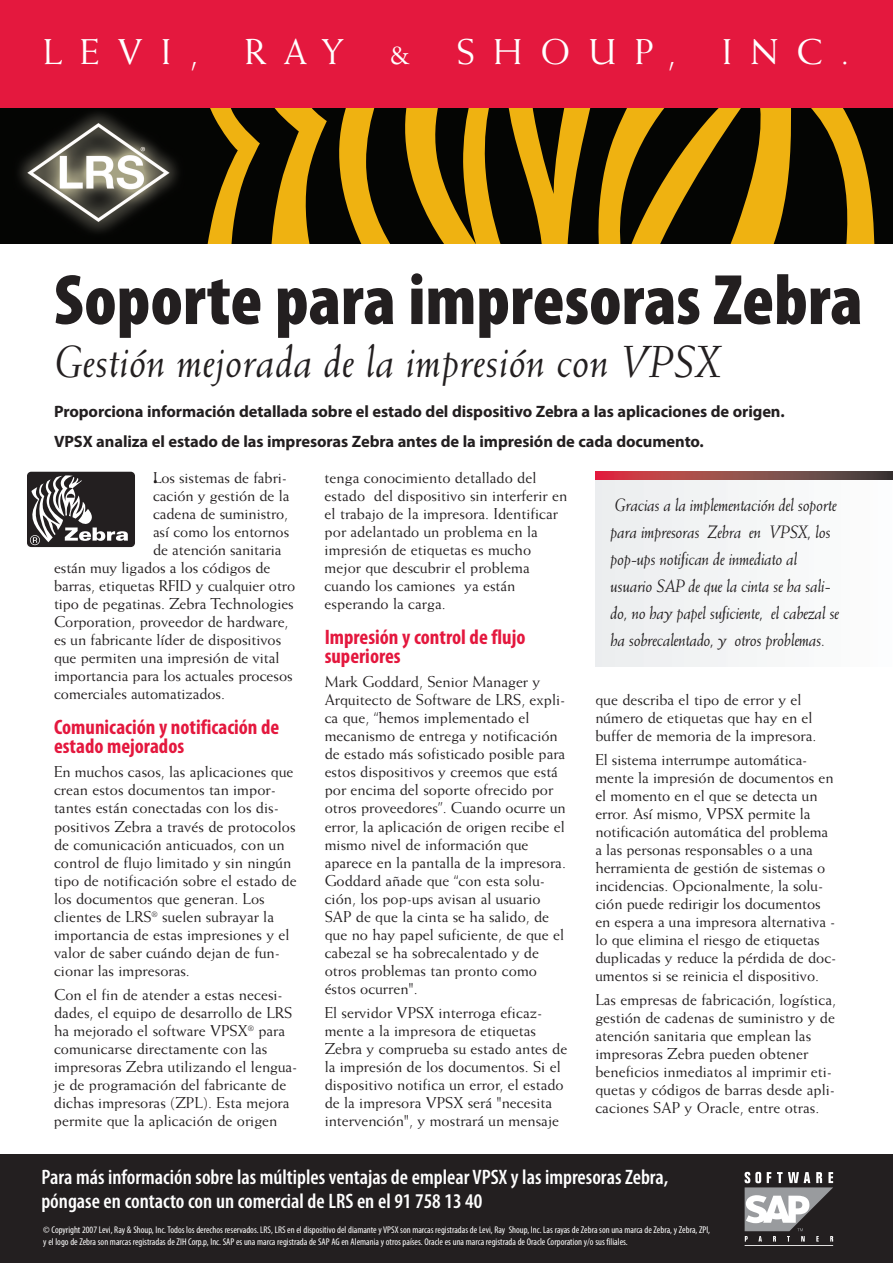
<style>
.page{position:relative;width:893px;height:1263px;background:#fff}
.page>*{position:absolute;margin:0;border:0;box-sizing:border-box;transform-origin:0 0}
.t1{font:900 condensed 72px "Myriad Pro";color:#231f20}
.t2{font:italic 45px "Weiss Std";color:#231f20}
.t3{font:36px "Weiss";letter-spacing:.5em;color:#fff}
.t4{font:600 condensed 21px/24px "Myriad Pro";color:#fff}
.t5{font:700 condensed 21px/19.5px "Myriad Pro";color:#e4183e}
.t6{font:italic 18px/27px "Weiss";letter-spacing:-.02em;color:#231f20}
.t7{font:700 16.5px/30px "Myriad Pro";letter-spacing:-.005em;color:#231f20}
.t8{font:15.75px/18px "Weiss";color:#231f20}
.t9{font:condensed 9.75px/12px "Myriad Pro";color:#fff}
</style>
<div class="page">
<div style="left:595px;top:472px;width:298px;height:194px;background:#f4f6f6"></div>
<svg style="left:205px;top:108px;width:688px;height:135px;background:#664d08"></svg>
<div style="left:0;top:0;width:893px;height:108px;background:#e4183e"></div>
<img style="left:0;top:108px;width:205px;height:135px">
<svg style="left:595px;top:471px;width:298px;height:8px;background:#904646"></svg>
<div style="left:27px;top:472px;width:108px;height:75px;background:#231f20;border-radius:4px"></div>
<svg style="left:30px;top:475px;width:98px;height:70px"></svg>
<div style="left:0;top:1154px;width:893px;height:109px;background:#231f20"></div>
<hr style="left:745px;top:1245px;width:88px;height:1px;background:#fff">
<svg style="left:745px;top:1172px;width:88px;height:69px"></svg>
<h3 class="t3" style="left:43px;top:38px;width:157px">LEVI,</h3>
<h3 class="t3" style="left:245px;top:38px;width:101px">RAY</h3>
<h3 class="t3" style="left:390px;top:38px;width:22px">&amp;</h3>
<h3 class="t3" style="left:456px;top:38px;width:221px">SHOUP,</h3>
<h3 class="t3" style="left:722px;top:38px;width:129px">INC.</h3>
<h1 class="t1" style="left:54px;top:275px;width:810px">Soporte para impresoras Zebra</h1>
<h2 class="t2" style="left:54px;top:344px;width:669px">Gestión mejorada de la impresión con VPSX</h2>
<p class="t7" style="left:54px;top:398px;width:732px">Proporciona información detallada sobre el estado del dispositivo Zebra a las aplicaciones de origen.<br>VPSX analiza el estado de las impresoras Zebra antes de la impresión de cada documento.</p>
<p class="t7" style="left:153px;top:464px;width:6px">.</p>
<p class="t8" style="left:153px;top:470px;width:136px">Los sistemas de fabri-</p>
<p class="t8" style="left:153px;top:488px;width:138px">cación y gestión de la</p>
<p class="t8" style="left:153px;top:506px;width:137px">cadena de suministro,</p>
<p class="t8" style="left:153px;top:524px;width:138px">así como los entornos</p>
<p class="t8" style="left:153px;top:542px;width:130px">de atención sanitaria</p>
<p class="t8" style="left:54px;top:560px;width:218px">están muy ligados a los códigos de</p>
<p class="t8" style="left:54px;top:578px;width:243px">barras, etiquetas RFID y cualquier otro</p>
<p class="t8" style="left:54px;top:596px;width:241px">tipo de pegatinas. Zebra Technologies</p>
<p class="t8" style="left:54px;top:614px;width:236px">Corporation, proveedor de hardware,</p>
<p class="t8" style="left:54px;top:632px;width:229px">es un fabricante líder de dispositivos</p>
<p class="t8" style="left:54px;top:650px;width:227px">que permiten una impresión de vital</p>
<p class="t8" style="left:54px;top:668px;width:240px">importancia para los actuales procesos</p>
<p class="t8" style="left:54px;top:686px;width:173px">comerciales automatizados.</p>
<h3 class="t5" style="left:54px;top:719px;width:227px">Comunicación y notificación de estado mejorados</h3>
<p class="t8" style="left:54px;top:764px;width:244px">En muchos casos, las aplicaciones que crean estos documentos tan impor&shy;tantes están conectadas con los dis&shy;positivos Zebra a través de protocolos de comunicación anticuados, con un control de flujo limitado y sin ningún tipo de notificación sobre el estado de los documentos que generan. Los clientes de LRS<sup>®</sup> suelen subrayar la importancia de estas impresiones y el valor de saber cuándo dejan de fun&shy;cionar las impresoras.</p>
<p class="t8" style="left:54px;top:986px;width:245px">Con el fin de atender a estas necesi&shy;dades, el equipo de desarrollo de LRS ha mejorado el software VPSX<sup>®</sup> para comunicarse directamente con las impresoras Zebra utilizando el lengua&shy;je de programación del fabricante de dichas impresoras (ZPL). Esta mejora permite que la aplicación de origen</p>
<p class="t8" style="left:325px;top:470px;width:244px">tenga conocimiento detallado del estado del dispositivo sin interferir en el trabajo de la impresora. Identificar por adelantado un problema en la impresión de etiquetas es mucho mejor que descubrir el problema cuando los camiones ya están esperando la carga.</p>
<h3 class="t5" style="left:325px;top:629px;width:202px">Impresión y control de flujo superiores</h3>
<p class="t8" style="left:325px;top:674px;width:243px">Mark Goddard, Senior Manager y Arquitecto de Software de LRS, expli&shy;ca que, “hemos implementado el mecanismo de entrega y notificación de estado más sofisticado posible para estos dispositivos y creemos que está por encima del soporte ofrecido por otros proveedores”. Cuando ocurre un error, la aplicación de origen recibe el mismo nivel de información que aparece en la pantalla de la impresora.<br>Goddard añade que “con esta solu&shy;ción, los pop-ups avisan al usuario SAP de que la cinta se ha salido, de que no hay papel suficiente, de que el cabezal se ha sobrecalentado y de otros problemas tan pronto como éstos ocurren".</p>
<p class="t8" style="left:325px;top:1004px;width:244px">El servidor VPSX interroga eficaz&shy;mente a la impresora de etiquetas Zebra y comprueba su estado antes de la impresión de los documentos. Si el dispositivo notifica un error, el estado de la impresora VPSX será "necesita intervención", y mostrará un mensaje</p>
<p class="t6" style="left:611px;top:493px;width:230px">Gracias a la implementación del soporte para impresoras Zebra en VPSX, los pop-ups notifican de inmediato al usuario SAP de que la cinta se ha sali&shy;do, no hay papel suficiente, el cabezal se ha sobrecalentado, y otros problemas.</p>
<p class="t8" style="left:595px;top:691px;width:223px">que describa el tipo de error y el número de etiquetas que hay en el buffer de memoria de la impresora.</p>
<p class="t8" style="left:595px;top:751px;width:243px">El sistema interrumpe automática&shy;mente la impresión de documentos en el momento en el que se detecta un error. Así mismo, VPSX permite la notificación automática del problema a las personas responsables o a una herramienta de gestión de sistemas o incidencias. Opcionalmente, la solu&shy;ción puede redirigir los documentos en espera a una impresora alternativa - lo que elimina el riesgo de etiquetas duplicadas y reduce la pérdida de doc&shy;umentos si se reinicia el dispositivo.</p>
<p class="t8" style="left:595px;top:991px;width:242px">Las empresas de fabricación, logística, gestión de cadenas de suministro y de atención sanitaria que emplean las impresoras Zebra pueden obtener beneficios inmediatos al imprimir eti&shy;quetas y códigos de barras desde apli&shy;caciones SAP y Oracle, entre otras.</p>
<h3 class="t4" style="left:41px;top:1166px;width:629px">Para más información sobre las múltiples ventajas de emplear VPSX y las impresoras Zebra, póngase en contacto con un comercial de LRS en el 91 758 13 40</h3>
<p class="t9" style="left:43px;top:1224px;width:668px">© Copyright 2007 Levi, Ray &amp; Shoup, Inc.Todos los derechos reservados. LRS, LRS en el dispositivo del diamante y VPSX son marcas registradas de Levi, Ray Shoup, Inc. Las rayas de Zebra son una marca de Zebra, y Zebra, ZPl, y el logo de Zebra son marcas registradas de ZIH Corp.p, Inc. SAP es una marca registrada de SAP AG en Alemania y otros países. Oracle es una marca registrada de Oracle Corporation y/o sus filiales.</p>
</div>
